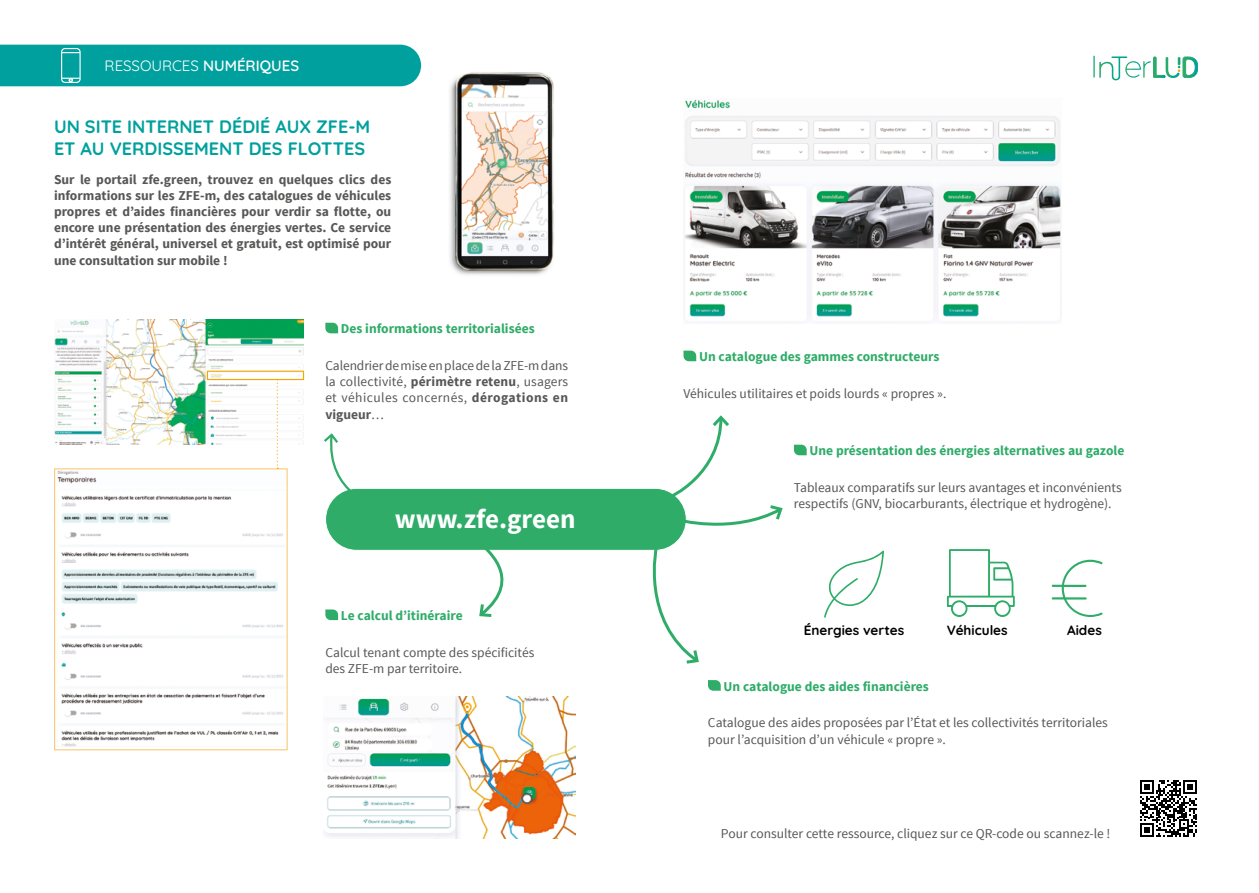
<style>
.page{position:relative;width:1259px;height:893px;background:#fff}
.page>*{position:absolute;margin:0;border:0;box-sizing:border-box;transform-origin:0 0}
.t1{font:700 27px "Source Sans Pro";color:#fff}
.t2{font:300 18px/21.6px "Quicksand";color:#00a09e}
.t3{font:300 15px "Quicksand";color:#fff}
.t4{font:13.5px/16.2px "Source Sans Pro";color:#575756}
.t5{font:700 13.5px/16.2px "Source Sans Pro";color:#575756;text-align:justify}
.t6{font:700 13.5px "Source Sans Pro";color:#2eac68}
.t7{font:300 13.5px "Quicksand";color:#000}
.s1{font-weight:700}
</style>
<div class="page">
<div style="left:325px;top:488px;width:361px;height:62px;background:#2eac68;border-radius:31px"></div>
<div style="left:325px;top:488px;width:361px;height:62px;border:1px solid #fff;border-radius:31px"></div>
<svg style="left:1093px;top:56px;width:105px;height:24px"></svg>
<div style="left:0;top:45px;width:421px;height:41px;background:#00a09e"></div>
<svg style="left:325px;top:323px;width:13px;height:10px"></svg>
<img style="left:54px;top:319px;width:250px;height:125px">
<img style="left:57px;top:470px;width:226px;height:276px">
<div style="left:54px;top:468px;width:234px;height:282px;border:1px solid #fccb78"></div>
<svg style="left:325px;top:609px;width:13px;height:11px"></svg>
<img style="left:325px;top:697px;width:250px;height:142px">
<svg style="left:324px;top:433px;width:58px;height:76px"></svg>
<svg style="left:477px;top:548px;width:52px;height:69px"></svg>
<img style="left:684px;top:99px;width:377px;height:218px">
<svg style="left:683px;top:351px;width:13px;height:10px"></svg>
<svg style="left:794px;top:445px;width:12px;height:10px"></svg>
<svg style="left:708px;top:680px;width:12px;height:11px"></svg>
<svg style="left:640px;top:544px;width:59px;height:120px"></svg>
<svg style="left:666px;top:415px;width:117px;height:120px"></svg>
<svg style="left:1140px;top:780px;width:57px;height:57px"></svg>
<div style="left:207px;top:371px;width:97px;height:9px;border:1px solid #f7a600"></div>
<svg style="left:277px;top:379px;width:1px;height:90px"></svg>
<svg style="left:947px;top:549px;width:67px;height:68px"></svg>
<svg style="left:1051px;top:560px;width:51px;height:57px"></svg>
<svg style="left:824px;top:551px;width:60px;height:67px"></svg>
<img style="left:450px;top:72px;width:104px;height:203px">
<p class="t3" style="left:105px;top:55px;width:196px">RESSOURCES NUMÉRIQUES</p>
<h2 class="t2" style="left:54px;top:114px;width:318px">UN SITE INTERNET DÉDIÉ AUX ZFE-M<br>ET AU VERDISSEMENT DES FLOTTES</h2>
<p class="t5" style="left:54px;top:171px;width:339px">Sur le portail zfe.green, trouvez en quelques clics des informations sur les ZFE-m, des catalogues de véhicules propres et d’aides financières pour verdir sa flotte, ou encore une présentation des énergies vertes. Ce service d’intérêt général, universel et gratuit, est optimisé pour une consultation sur mobile !</p>
<p class="t6" style="left:341px;top:320px;width:195px">Des informations territorialisées</p>
<p class="t4" style="left:325px;top:358px;width:244px;text-align:justify">Calendrier de mise en place de la ZFE-m dans la collectivité, <span class="s1">périmètre retenu</span>, usagers et véhicules concernés, <span class="s1">dérogations en vigueur</span>…</p>
<h1 class="t1" style="left:395px;top:502px;width:182px">www.zfe.green</h1>
<p class="t6" style="left:341px;top:607px;width:123px">Le calcul d’itinéraire</p>
<p class="t4" style="left:325px;top:644px;width:210px">Calcul tenant compte des spécificités des ZFE-m par territoire.</p>
<p class="t6" style="left:699px;top:348px;width:242px">Un catalogue des gammes constructeurs</p>
<p class="t4" style="left:683px;top:386px;width:264px">Véhicules utilitaires et poids lourds « propres ».</p>
<p class="t6" style="left:809px;top:442px;width:316px">Une présentation des énergies alternatives au gazole</p>
<p class="t4" style="left:794px;top:480px;width:329px">Tableaux comparatifs sur leurs avantages et inconvénients respectifs (GNV, biocarburants, électrique et hydrogène).</p>
<p class="t7" style="left:803px;top:619px;width:102px">Énergies vertes</p>
<p class="t7" style="left:947px;top:620px;width:62px">Véhicules</p>
<p class="t7" style="left:1067px;top:620px;width:36px">Aides</p>
<p class="t6" style="left:723px;top:678px;width:207px">Un catalogue des aides financières</p>
<p class="t4" style="left:708px;top:715px;width:401px">Catalogue des aides proposées par l’État et les collectivités territoriales pour l’acquisition d’un véhicule « propre ».</p>
<p class="t4" style="left:721px;top:825px;width:391px">Pour consulter cette ressource, cliquez sur ce QR-code ou scannez-le !</p>
</div>
